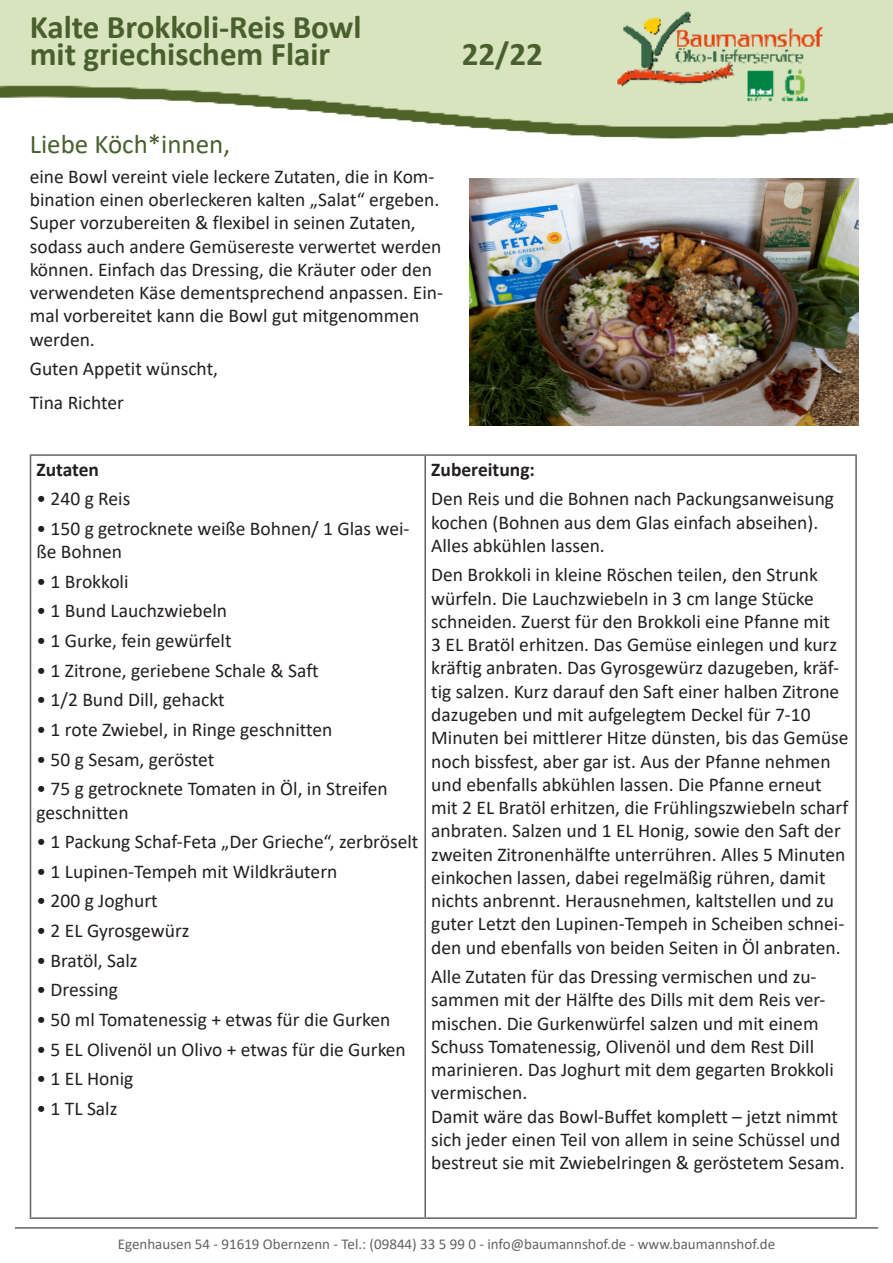
<style>
.page{position:relative;width:893px;height:1263px;background:#fff}
.page>*{position:absolute;margin:0;border:0;box-sizing:border-box;transform-origin:0 0}
.Überschrift_1_grün{font:700 33px/27px "Calibri";color:#495f2d}
.Überschrift_2_Grün{font:27px "Calibri";color:#495f2d}
.Fließtext{font:19.5px/23.2px "Calibri";color:#231f20}
.Fließtext-2{font:700 19.5px "Calibri";color:#231f20}
.Fußzeile{font:15px "Calibri";color:#636366}
</style>
<div class="page">
<img style="left:0;top:0;width:893px;height:179px">
<hr style="left:30px;top:454px;width:395px;height:2px;background:#636366">
<hr style="left:30px;top:456px;width:1px;height:761px;background:#636366">
<hr style="left:425px;top:454px;width:432px;height:2px;background:#636366">
<hr style="left:424px;top:456px;width:2px;height:761px;background:#636366">
<hr style="left:855px;top:456px;width:2px;height:761px;background:#636366">
<hr style="left:30px;top:1217px;width:395px;height:2px;background:#636366">
<hr style="left:425px;top:1217px;width:432px;height:2px;background:#636366">
<img style="left:469px;top:179px;width:390px;height:246px">
<hr style="left:15px;top:1227px;width:863px;height:2px;background:#636366">
<p class="Überschrift_1_grün" style="left:30px;top:13px;width:333px">Kalte Brokkoli-Reis Bowl mit griechischem Flair</p>
<p class="Überschrift_1_grün" style="left:462px;top:40px;width:83px">22/22</p>
<p class="Überschrift_2_Grün" style="left:30px;top:125px;width:202px">Liebe Köch*innen,</p>
<p class="Fließtext" style="left:30px;top:164px;width:415px">eine Bowl vereint viele leckere Zutaten, die in Kom&shy;bination einen oberleckeren kalten „Salat“ ergeben.<br>Super vorzubereiten &amp; flexibel in seinen Zutaten, sodass auch andere Gemüsereste verwertet werden können. Einfach das Dressing, die Kräuter oder den verwendeten Käse dementsprechend anpassen. Ein&shy;mal vorbereitet kann die Bowl gut mitgenommen werden.</p>
<p class="Fließtext" style="left:30px;top:357px;width:190px">Guten Appetit wünscht,</p>
<p class="Fließtext" style="left:30px;top:390px;width:96px">Tina Richter</p>
<p class="Fließtext-2" style="left:37px;top:455px;width:64px">Zutaten</p>
<p class="Fließtext" style="left:37px;top:487px;width:95px">• 240 g Reis</p>
<p class="Fließtext" style="left:37px;top:516px;width:375px">• 150 g getrocknete weiße Bohnen/ 1 Glas wei&shy;ße Bohnen</p>
<p class="Fließtext" style="left:37px;top:569px;width:94px">• 1 Brokkoli</p>
<p class="Fließtext" style="left:37px;top:599px;width:192px">• 1 Bund Lauchzwiebeln</p>
<p class="Fließtext" style="left:37px;top:628px;width:197px">• 1 Gurke, fein gewürfelt</p>
<p class="Fließtext" style="left:37px;top:658px;width:284px">• 1 Zitrone, geriebene Schale &amp; Saft</p>
<p class="Fließtext" style="left:37px;top:688px;width:190px">• 1/2 Bund Dill, gehackt</p>
<p class="Fließtext" style="left:37px;top:717px;width:297px">• 1 rote Zwiebel, in Ringe geschnitten</p>
<p class="Fließtext" style="left:37px;top:747px;width:179px">• 50 g Sesam, geröstet</p>
<p class="Fließtext" style="left:37px;top:777px;width:353px">• 75 g getrocknete Tomaten in Öl, in Streifen geschnitten</p>
<p class="Fließtext" style="left:37px;top:829px;width:383px">• 1 Packung Schaf-Feta „Der Grieche“, zerbröselt</p>
<p class="Fließtext" style="left:37px;top:859px;width:302px">• 1 Lupinen-Tempeh mit Wildkräutern</p>
<p class="Fließtext" style="left:37px;top:889px;width:123px">• 200 g Joghurt</p>
<p class="Fließtext" style="left:37px;top:918px;width:155px">• 2 EL Gyrosgewürz</p>
<p class="Fließtext" style="left:37px;top:948px;width:103px">• Bratöl, Salz</p>
<p class="Fließtext" style="left:37px;top:978px;width:83px">• Dressing</p>
<p class="Fließtext" style="left:37px;top:1007px;width:355px">• 50 ml Tomatenessig + etwas für die Gurken</p>
<p class="Fließtext" style="left:37px;top:1037px;width:371px">• 5 EL Olivenöl un Olivo + etwas für die Gurken</p>
<p class="Fließtext" style="left:37px;top:1066px;width:98px">• 1 EL Honig</p>
<p class="Fließtext" style="left:37px;top:1096px;width:82px">• 1 TL Salz</p>
<p class="Fließtext-2" style="left:431px;top:455px;width:105px">Zubereitung:</p>
<p class="Fließtext" style="left:431px;top:487px;width:404px">Den Reis und die Bohnen nach Packungsanweisung kochen (Bohnen aus dem Glas einfach abseihen).<br>Alles abkühlen lassen.</p>
<p class="Fließtext" style="left:431px;top:563px;width:419px">Den Brokkoli in kleine Röschen teilen, den Strunk würfeln. Die Lauchzwiebeln in 3 cm lange Stücke schneiden. Zuerst für den Brokkoli eine Pfanne mit<br>3 EL Bratöl erhitzen. Das Gemüse einlegen und kurz kräftig anbraten. Das Gyrosgewürz dazugeben, kräf&shy;tig salzen. Kurz darauf den Saft einer halben Zitrone dazugeben und mit aufgelegtem Deckel für 7-10<br>Minuten bei mittlerer Hitze dünsten, bis das Gemüse noch bissfest, aber gar ist. Aus der Pfanne nehmen und ebenfalls abkühlen lassen. Die Pfanne erneut mit 2 EL Bratöl erhitzen, die Frühlingszwiebeln scharf anbraten. Salzen und 1 EL Honig, sowie den Saft der zweiten Zitronenhälfte unterrühren. Alles 5 Minuten einkochen lassen, dabei regelmäßig rühren, damit nichts anbrennt. Herausnehmen, kaltstellen und zu guter Letzt den Lupinen-Tempeh in Scheiben schnei&shy;den und ebenfalls von beiden Seiten in Öl anbraten.</p>
<p class="Fließtext" style="left:431px;top:964px;width:415px">Alle Zutaten für das Dressing vermischen und zu&shy;sammen mit der Hälfte des Dills mit dem Reis ver&shy;mischen. Die Gurkenwürfel salzen und mit einem Schuss Tomatenessig, Olivenöl und dem Rest Dill marinieren. Das Joghurt mit dem gegarten Brokkoli vermischen.<br>Damit wäre das Bowl-Buffet komplett – jetzt nimmt sich jeder einen Teil von allem in seine Schüssel und bestreut sie mit Zwiebelringen &amp; geröstetem Sesam.</p>
<p class="Fußzeile" style="left:118px;top:1233px;width:659px">Egenhausen 54 - 91619 Obernzenn - Tel.: (09844) 33 5 99 0 - info@baumannshof.de - www.baumannshof.de</p>
</div>
